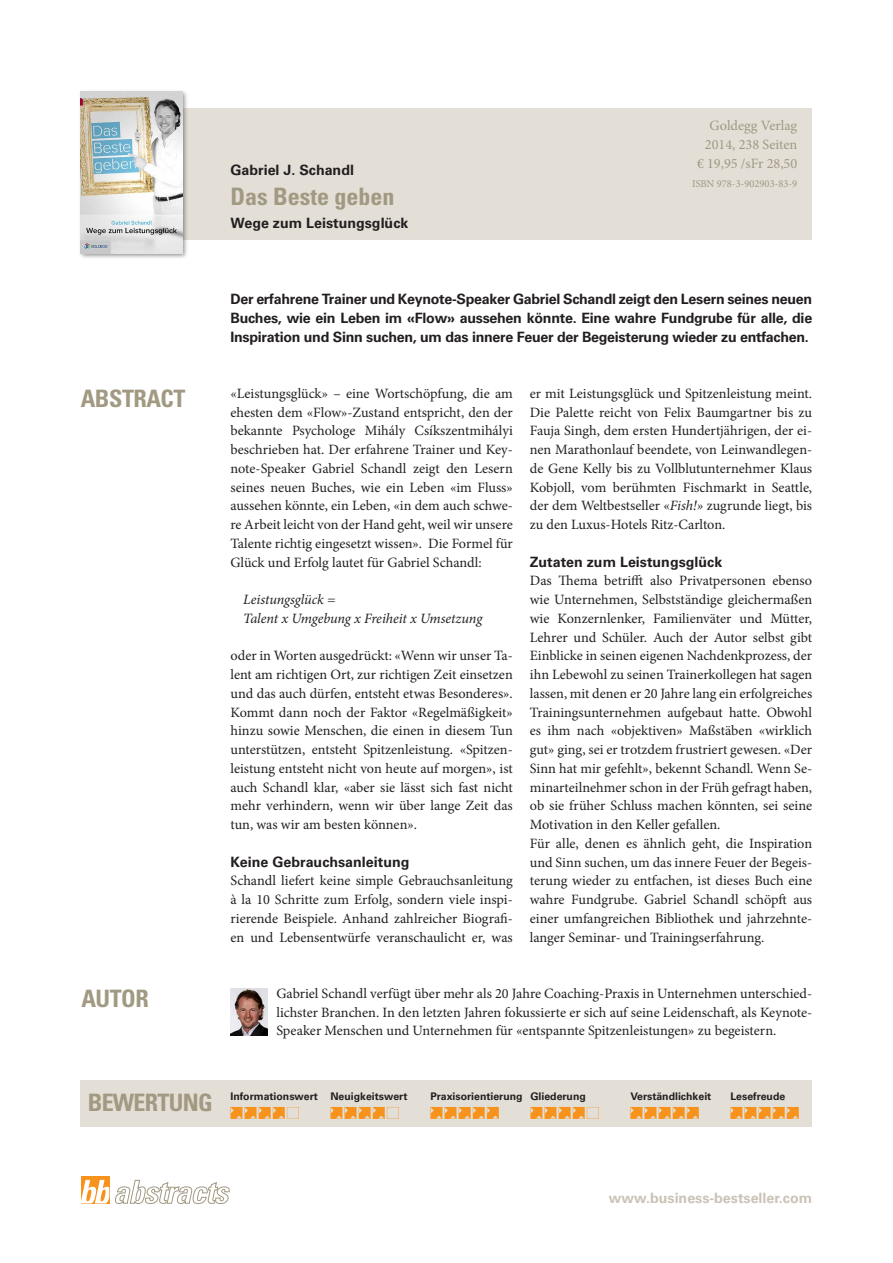
<style>
.page{position:relative;width:893px;height:1263px;background:#fff}
.page>*{position:absolute;margin:0;border:0;box-sizing:border-box;transform-origin:0 0}
.Titel{font:700 condensed 24px "Univers";letter-spacing:-.02em;color:#a29982}
.Titel-2{font:700 condensed 24px "Univers";color:#a29982}
.Rubrik{font:700 condensed 24px "Univers";letter-spacing:-.02em;color:#a29982}
.FT{font:14.25px/18.8px "Minion Pro";color:#231f20;text-align:justify}
.FT-Einleitung{font:700 14.25px/18.8px "Univers";letter-spacing:-.02em;color:#231f20;text-align:justify}
.FT-2{font:italic 14.25px "Minion Pro";letter-spacing:-.01em;color:#231f20}
.FT-3{font:700 14.25px "Univers";color:#231f20}
.infogross{font:14.25px "Minion Pro";color:#a29982}
.Head{font:700 14.25px "Univers";color:#231f20}
.t1{font:700 14.25px "Univers";color:#cac3b6}
.t2{font:700 10.5px "Univers";color:#231f20}
.info{font:10.5px "Minion Pro";color:#a29982}
.s1{font-style:italic}
</style>
<div class="page">
<div style="left:81px;top:108px;width:731px;height:132px;background:#e3ded6"></div>
<div style="left:81px;top:1080px;width:731px;height:47px;background:#e3ded6"></div>
<div style="left:81px;top:1175px;width:28px;height:28px;background:#f7931d"></div>
<svg style="left:81px;top:1180px;width:149px;height:24px"></svg>
<div style="left:78px;top:89px;width:111px;height:170px;background:#231f20;opacity:.5"></div>
<img style="left:81px;top:91px;width:101px;height:162px">
<img style="left:230px;top:989px;width:38px;height:46px">
<svg style="left:230px;top:1107px;width:69px;height:12px"></svg>
<svg style="left:330px;top:1107px;width:69px;height:12px"></svg>
<svg style="left:430px;top:1107px;width:69px;height:12px"></svg>
<svg style="left:530px;top:1107px;width:69px;height:12px"></svg>
<svg style="left:630px;top:1107px;width:69px;height:12px"></svg>
<svg style="left:730px;top:1107px;width:69px;height:12px"></svg>
<p class="Head" style="left:230px;top:162px;width:125px">Gabriel J. Schandl</p>
<p class="Titel-2" style="left:230px;top:182px;width:165px">Das Beste geben</p>
<p class="Head" style="left:230px;top:214px;width:179px">Wege zum Leistungsglück</p>
<p class="infogross" style="left:710px;top:116px;width:89px">Goldegg Verlag</p>
<p class="infogross" style="left:705px;top:135px;width:94px">2014, 238 Seiten</p>
<p class="infogross" style="left:697px;top:154px;width:102px">€ 19,95 /sFr 28,50</p>
<p class="info" style="left:692px;top:176px;width:107px">ISBN 978-3-902903-83-9</p>
<h1 class="Titel" style="left:81px;top:384px;width:106px">ABSTRACT</h1>
<p class="Rubrik" style="left:81px;top:984px;width:69px">AUTOR</p>
<p class="FT-Einleitung" style="left:230px;top:290px;width:583px">Der erfahrene Trainer und Keynote-Speaker Gabriel Schandl zeigt den Lesern seines neuen Buches, wie ein Leben im «Flow» aussehen könnte. Eine wahre Fundgrube für alle, die Inspiration und Sinn suchen, um das innere Feuer der Begeisterung wieder zu entfachen.</p>
<p class="FT" style="left:230px;top:384px;width:284px">«Leistungsglück» – eine Wortschöpfung, die am ehesten dem «Flow»-Zustand entspricht, den der bekannte Psychologe Mihály Csíkszentmihályi beschrieben hat. Der erfahrene Trainer und Key&shy;note-Speaker Gabriel Schandl zeigt den Lesern seines neuen Buches, wie ein Leben «im Fluss» aussehen könnte, ein Leben, «in dem auch schwe&shy;re Arbeit leicht von der Hand geht, weil wir unsere Talente richtig eingesetzt wissen». Die Formel für Glück und Erfolg lautet für Gabriel Schandl:</p>
<p class="FT-2" style="left:243px;top:590px;width:94px">Leistungsglück =</p>
<p class="FT-2" style="left:243px;top:609px;width:241px">Talent x Umgebung x Freiheit x Umsetzung</p>
<p class="FT" style="left:230px;top:646px;width:284px">oder in Worten ausgedrückt: «Wenn wir unser Ta&shy;lent am richtigen Ort, zur richtigen Zeit einsetzen und das auch dürfen, entsteht etwas Besonderes».<br>Kommt dann noch der Faktor «Regelmäßigkeit» hinzu sowie Menschen, die einen in diesem Tun unterstützen, entsteht Spitzenleistung. «Spitzen&shy;leistung entsteht nicht von heute auf morgen», ist auch Schandl klar, «aber sie lässt sich fast nicht mehr verhindern, wenn wir über lange Zeit das tun, was wir am besten können».</p>
<p class="FT-3" style="left:230px;top:853px;width:180px">Keine Gebrauchsanleitung</p>
<p class="FT" style="left:230px;top:871px;width:284px">Schandl liefert keine simple Gebrauchsanleitung à la 10 Schritte zum Erfolg, sondern viele inspi&shy;rierende Beispiele. Anhand zahlreicher Biografi&shy;en und Lebensentwürfe veranschaulicht er, was</p>
<p class="FT" style="left:530px;top:384px;width:284px">er mit Leistungsglück und Spitzenleistung meint.<br>Die Palette reicht von Felix Baumgartner bis zu Fauja Singh, dem ersten Hundertjährigen, der ei&shy;nen Marathonlauf beendete, von Leinwandlegen&shy;de Gene Kelly bis zu Vollblutunternehmer Klaus Kobjoll, vom berühmten Fischmarkt in Seattle, der dem Weltbestseller «<span class="s1">Fish!»</span> zugrunde liegt, bis zu den Luxus-Hotels Ritz-Carlton.</p>
<p class="FT-3" style="left:530px;top:553px;width:194px">Zutaten zum Leistungsglück</p>
<p class="FT" style="left:530px;top:571px;width:284px">Das Thema betrifft also Privatpersonen ebenso wie Unternehmen, Selbstständige gleichermaßen wie Konzernlenker, Familienväter und Mütter, Lehrer und Schüler. Auch der Autor selbst gibt Einblicke in seinen eigenen Nachdenkprozess, der ihn Lebewohl zu seinen Trainerkollegen hat sagen lassen, mit denen er 20 Jahre lang ein erfolgreiches Trainingsunternehmen aufgebaut hatte. Obwohl es ihm nach «objektiven» Maßstäben «wirklich gut» ging, sei er trotzdem frustriert gewesen. «Der Sinn hat mir gefehlt», bekennt Schandl. Wenn Se&shy;minarteilnehmer schon in der Früh gefragt haben, ob sie früher Schluss machen könnten, sei seine Motivation in den Keller gefallen.</p>
<p class="FT" style="left:530px;top:834px;width:284px">Für alle, denen es ähnlich geht, die Inspiration und Sinn suchen, um das innere Feuer der Begeis&shy;terung wieder zu entfachen, ist dieses Buch eine wahre Fundgrube. Gabriel Schandl schöpft aus einer umfangreichen Bibliothek und jahrzehnte&shy;langer Seminar- und Trainingserfahrung.</p>
<p class="FT" style="left:276px;top:984px;width:537px">Gabriel Schandl verfügt über mehr als 20 Jahre Coaching-Praxis in Unternehmen unterschied&shy;lichster Branchen. In den letzten Jahren fokussierte er sich auf seine Leidenschaft, als Keynote-Speaker Menschen und Unternehmen für «entspannte Spitzenleistungen» zu begeistern.</p>
<h1 class="Titel" style="left:88px;top:1087px;width:126px">BEWERTUNG</h1>
<p class="t2" style="left:230px;top:1090px;width:89px">Informationswert</p>
<p class="t2" style="left:330px;top:1090px;width:79px">Neuigkeitswert</p>
<p class="t2" style="left:430px;top:1090px;width:94px">Praxisorientierung</p>
<p class="t2" style="left:530px;top:1090px;width:57px">Gliederung</p>
<p class="t2" style="left:630px;top:1090px;width:82px">Verständlichkeit</p>
<p class="t2" style="left:730px;top:1090px;width:56px">Lesefreude</p>
<p class="t1" style="left:609px;top:1190px;width:205px">www.business-bestseller.com</p>
</div>
